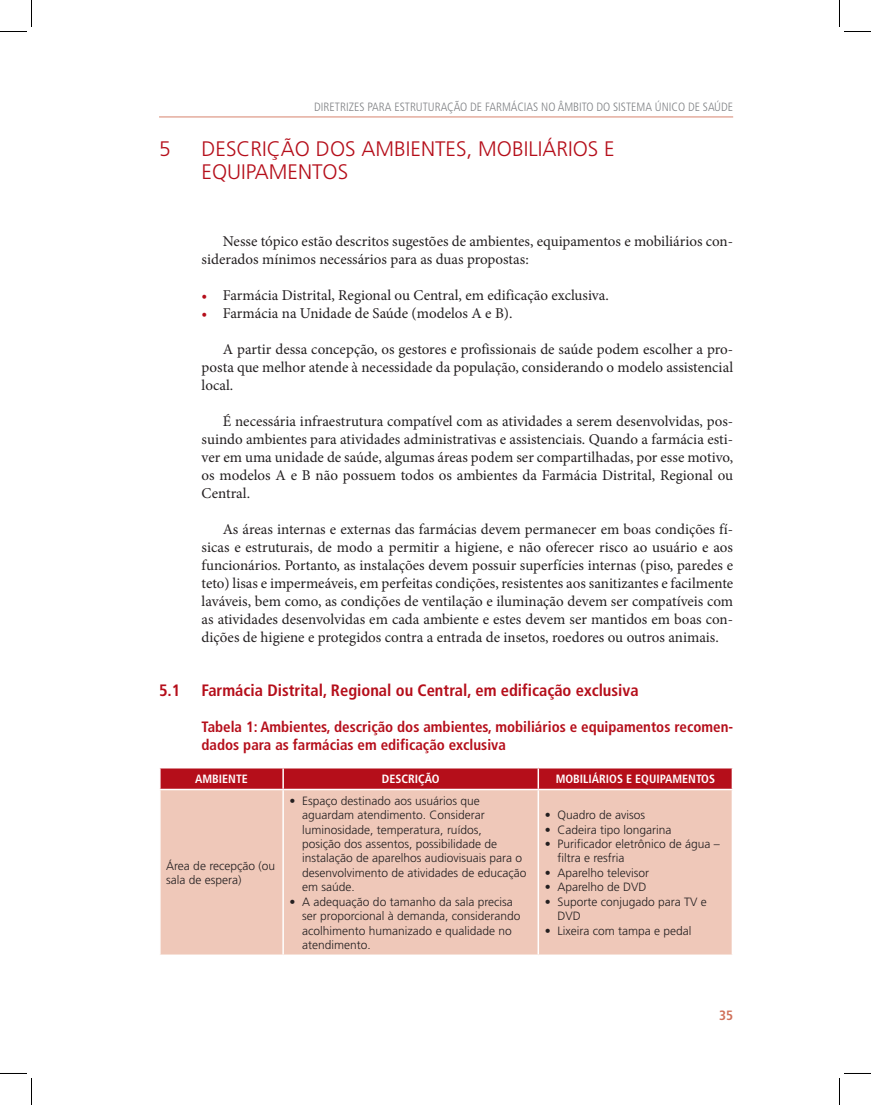
<style>
.page{position:relative;width:871px;height:1105px;background:#fff}
.page>*{position:absolute;margin:0;border:0;box-sizing:border-box;transform-origin:0 0}
.t1{font:300 21px "Frutiger LT Std";color:#b50e1a}
.t2{font:700 condensed 16.5px "Frutiger LT Std";color:#b50e1a}
.t3{font:15px/18px "Minion Pro";color:#231f20;text-align:justify}
.t4{font:700 condensed 15px/18px "Frutiger LT Std";color:#b50e1a}
.t5{font:700 condensed 13.5px "Frutiger LT Std";color:#d07059}
.t6{font:300 12px/14.4px "Frutiger LT Std";color:#231f20}
.t7{font:300 condensed 12px "Frutiger LT Std";color:#808285}
.t8{font:700 condensed 12px "Frutiger LT Std";color:#fff}
.s1{color:#b50e1a}
</style>
<div class="page">
<hr style="left:159px;top:117px;width:574px;height:1px;background:#d7836d">
<div style="left:161px;top:790px;width:571px;height:164px;background:#efc8b9"></div>
<svg style="left:160px;top:768px;width:573px;height:21px;background:#b81924"></svg>
<hr style="left:282px;top:790px;width:2px;height:164px;background:#fff">
<hr style="left:537px;top:790px;width:2px;height:164px;background:#fff">
<svg style="left:0;top:0;width:32px;height:32px"></svg>
<svg style="left:0;top:1073px;width:32px;height:32px"></svg>
<svg style="left:839px;top:0;width:32px;height:32px"></svg>
<svg style="left:839px;top:1073px;width:32px;height:32px"></svg>
<p class="t7" style="left:314px;top:100px;width:420px">DIRETRIZES PARA ESTRUTURAÇÃO DE FARMÁCIAS NO ÂMBITO DO SISTEMA ÚNICO DE SAÚDE</p>
<h1 class="t1" style="left:159px;top:137px;width:13px">5</h1>
<h1 class="t1" style="left:202px;top:137px;width:285px">DESCRIÇÃO DOS AM BIENTES, MO</h1>
<h1 class="t1" style="left:512px;top:137px;width:37px">BILIÁRIO</h1>
<h1 class="t1" style="left:588px;top:137px;width:28px">S E</h1>
<h1 class="t1" style="left:202px;top:160px;width:148px">EQUI PAM ENTOS</h1>
<p class="t3" style="left:202px;top:232px;width:533px;text-indent:21px">Nesse tópico estão descritos sugestões de ambientes, equipamentos e mobiliários con&shy;siderados mínimos necessários para as duas propostas:</p>
<p class="t3" style="left:202px;top:286px;width:409px"><span class="s1">•</span> Farmácia Distrital, Regional ou Central, em edificação exclusiva.</p>
<p class="t3" style="left:202px;top:304px;width:312px"><span class="s1">•</span> Farmácia na Unidade de Saúde (modelos A e B).</p>
<p class="t3" style="left:202px;top:340px;width:533px;text-indent:21px">A partir dessa concepção, os gestores e profissionais de saúde podem escolher a pro&shy;posta que melhor atende à necessidade da população, considerando o modelo assistencial local.</p>
<p class="t3" style="left:202px;top:412px;width:533px;text-indent:21px">É necessária infraestrutura compatível com as atividades a serem desenvolvidas, pos&shy;suindo ambientes para atividades administrativas e assistenciais. Quando a farmácia esti&shy;ver em uma unidade de saúde, algumas áreas podem ser compartilhadas, por esse motivo, os modelos A e B não possuem todos os ambientes da Farmácia Distrital, Regional ou Central.</p>
<p class="t3" style="left:202px;top:520px;width:533px;text-indent:21px">As áreas internas e externas das farmácias devem permanecer em boas condições fí&shy;sicas e estruturais, de modo a permitir a higiene, e não oferecer risco ao usuário e aos funcionários. Portanto, as instalações devem possuir superfícies internas (piso, paredes e teto) lisas e impermeáveis, em perfeitas condições, resistentes aos sanitizantes e facilmente laváveis, bem como, as condições de ventilação e iluminação devem ser compatíveis com as atividades desenvolvidas em cada ambiente e estes devem ser mantidos em boas con&shy;dições de higiene e protegidos contra a entrada de insetos, roedores ou outros animais.</p>
<p class="t2" style="left:159px;top:680px;width:23px">5.1</p>
<p class="t2" style="left:202px;top:680px;width:439px">Farmácia Distrital, Regional ou Central, em edificação exclusiva</p>
<p class="t4" style="left:202px;top:718px;width:533px">Tabela 1: Ambientes, descrição dos ambientes, mobiliários e equipamentos recomen&shy;dados para as farmácias em edificação exclusiva</p>
<p class="t8" style="left:195px;top:772px;width:54px">AMBIENTE</p>
<p class="t8" style="left:382px;top:772px;width:59px">DESCRIÇÃO</p>
<p class="t8" style="left:556px;top:772px;width:161px">MOBILIÁRIOS E EQUIPAMENTOS</p>
<p class="t6" style="left:166px;top:858px;width:110px">Área de recepção (ou sala de espera)</p>
<p class="t6" style="left:302px;top:794px;width:226px;text-indent:-13px">• Espaço destinado aos usuários que aguardam atendimento. Considerar luminosidade, temperatura, ruídos,<br>posição dos assentos, possibilidade de instalação de aparelhos audiovisuais para o desenvolvimento de atividades de educação em saúde.</p>
<p class="t6" style="left:302px;top:894px;width:220px;text-indent:-13px">• A adequação do tamanho da sala precisa ser proporcional à demanda, considerando acolhimento humanizado e qualidade no atendimento.</p>
<p class="t6" style="left:545px;top:808px;width:102px">• Quadro de avisos</p>
<p class="t6" style="left:545px;top:822px;width:128px">• Cadeira tipo longarina</p>
<p class="t6" style="left:557px;top:837px;width:164px;text-indent:-13px">• Purificador eletrônico de água – filtra e resfria</p>
<p class="t6" style="left:545px;top:866px;width:106px">• Aparelho televisor</p>
<p class="t6" style="left:545px;top:880px;width:103px">• Aparelho de DVD</p>
<p class="t6" style="left:557px;top:894px;width:151px;text-indent:-13px">• Suporte conjugado para TV e<br>DVD</p>
<p class="t6" style="left:545px;top:923px;width:148px">• Lixeira com tampa e pedal</p>
<p class="t5" style="left:719px;top:1007px;width:16px">35</p>
</div>
